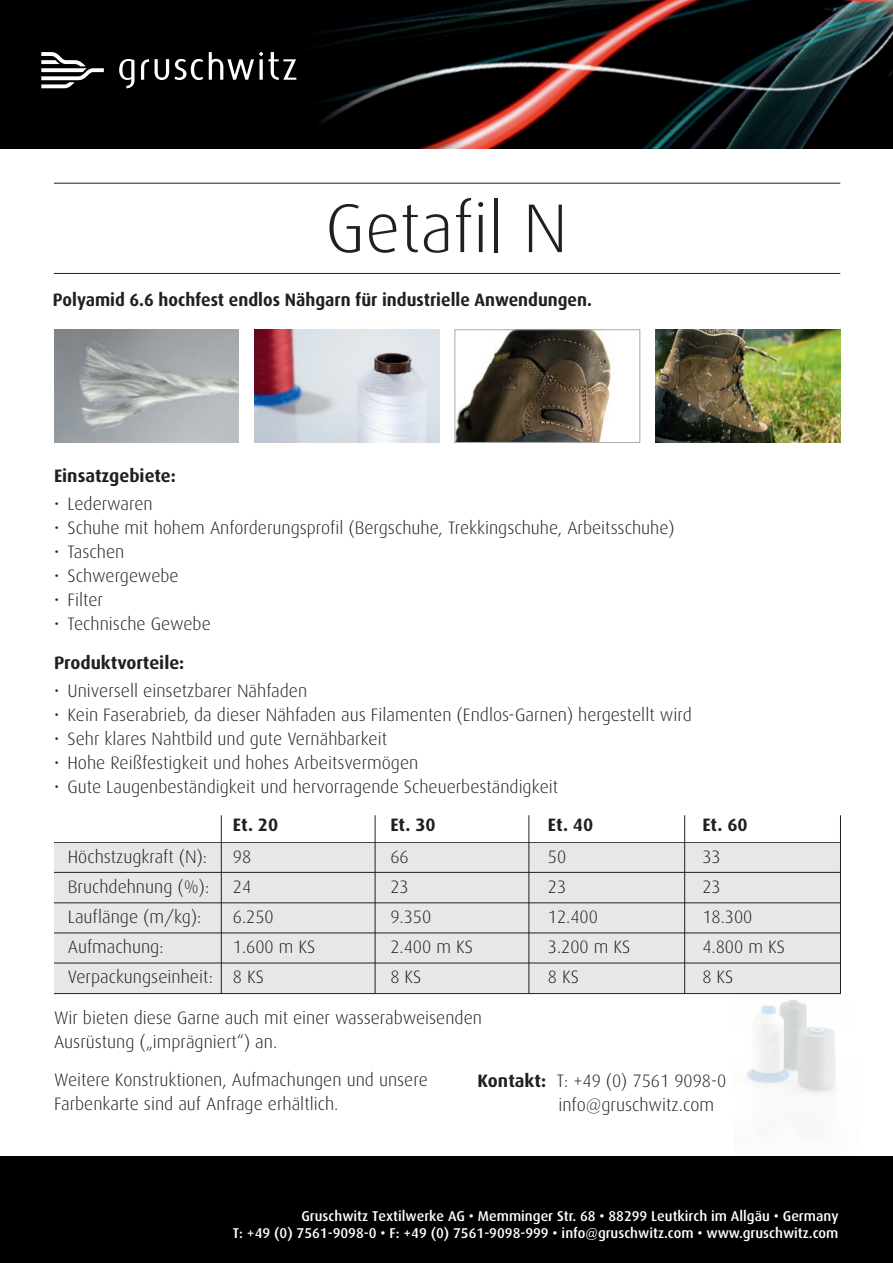
<style>
.page{position:relative;width:893px;height:1263px;background:#fff}
.page>*{position:absolute;margin:0;border:0;box-sizing:border-box;transform-origin:0 0}
.t1{font:300 69px "Dax CE";color:#231f20}
.t2{font:300 18px/24px "Dax CE";color:#231f20}
.t3{font:700 18px "Dax CE";color:#231f20;scale:.96 1}
.t4{font:700 18px "Dax CE";color:#231f20}
.t5{font:500 14.25px/17.1px "Dax CE";color:#fff;text-align:right}
.s1{font-weight:700}
</style>
<div class="page">
<div style="left:0;top:1157px;width:893px;height:106px;background:#000002"></div>
<hr style="left:54px;top:273px;width:786px;height:1px;background:#231f20">
<hr style="left:54px;top:183px;width:786px;height:1px;background:#231f20">
<img style="left:0;top:0;width:893px;height:149px">
<svg style="left:119px;top:59px;width:15px;height:29px"></svg>
<svg style="left:41px;top:52px;width:63px;height:36px"></svg>
<svg style="left:141px;top:59px;width:8px;height:21px"></svg>
<svg style="left:209px;top:52px;width:87px;height:28px"></svg>
<svg style="left:155px;top:59px;width:48px;height:21px"></svg>
<img style="left:54px;top:330px;width:185px;height:112px">
<img style="left:254px;top:330px;width:185px;height:112px">
<img style="left:457px;top:331px;width:154px;height:110px">
<div style="left:455px;top:329px;width:185px;height:114px;border:1px solid #a8a9ad"></div>
<img style="left:655px;top:330px;width:185px;height:112px">
<hr style="left:54px;top:842px;width:787px;height:1px;background:#231f20">
<div style="left:54px;top:843px;width:786px;height:150px;background:#e6e7e9"></div>
<hr style="left:54px;top:902px;width:787px;height:1px;background:#231f20">
<hr style="left:54px;top:933px;width:787px;height:1px;background:#231f20">
<hr style="left:54px;top:963px;width:787px;height:1px;background:#231f20">
<hr style="left:54px;top:993px;width:787px;height:1px;background:#231f20">
<hr style="left:221px;top:815px;width:1px;height:179px;background:#231f20">
<hr style="left:529px;top:815px;width:1px;height:179px;background:#231f20">
<hr style="left:375px;top:815px;width:1px;height:179px;background:#231f20">
<hr style="left:684px;top:815px;width:1px;height:179px;background:#231f20">
<hr style="left:54px;top:872px;width:787px;height:1px;background:#231f20">
<hr style="left:840px;top:815px;width:1px;height:179px;background:#231f20">
<img style="left:734px;top:994px;width:128px;height:163px">
<h1 class="t1" style="left:325px;top:185px;width:244px">Getafil N</h1>
<p class="t3" style="left:53px;top:288px;width:563px">Polyamid 6.6 hochfest endlos Nähgarn für industrielle Anwendungen.</p>
<p class="t4" style="left:54px;top:464px;width:123px">Einsatzgebiete:</p>
<p class="t2" style="left:54px;top:492px;width:100px">• Lederwaren</p>
<p class="t2" style="left:54px;top:516px;width:622px">• Schuhe mit hohem Anforderungsprofil (Bergschuhe, Trekkingschuhe, Arbeitsschuhe)</p>
<p class="t2" style="left:54px;top:539px;width:72px">• Taschen</p>
<p class="t2" style="left:54px;top:563px;width:126px">• Schwergewebe</p>
<p class="t2" style="left:54px;top:587px;width:50px">• Filter</p>
<p class="t2" style="left:54px;top:611px;width:158px">• Technische Gewebe</p>
<p class="t4" style="left:54px;top:651px;width:132px">Produktvorteile:</p>
<p class="t2" style="left:54px;top:678px;width:255px">• Universell einsetzbarer Nähfaden</p>
<p class="t2" style="left:54px;top:702px;width:639px">• Kein Faserabrieb, da dieser Nähfaden aus Filamenten (Endlos-Garnen) hergestellt wird</p>
<p class="t2" style="left:54px;top:726px;width:335px">• Sehr klares Nahtbild und gute Vernähbarkeit</p>
<p class="t2" style="left:54px;top:750px;width:366px">• Hohe Reißfestigkeit und hohes Arbeitsvermögen</p>
<p class="t2" style="left:54px;top:774px;width:506px">• Gute Laugenbeständigkeit und hervorragende Scheuerbeständigkeit</p>
<p class="t4" style="left:233px;top:813px;width:47px">Et. 20</p>
<p class="t4" style="left:390px;top:813px;width:47px">Et. 30</p>
<p class="t4" style="left:548px;top:813px;width:47px">Et. 40</p>
<p class="t4" style="left:702px;top:813px;width:47px">Et. 60</p>
<p class="t2" style="left:68px;top:844px;width:141px">Höchstzugkraft (N):</p>
<p class="t2" style="left:233px;top:844px;width:20px">98</p>
<p class="t2" style="left:390px;top:844px;width:20px">66</p>
<p class="t2" style="left:548px;top:844px;width:20px">50</p>
<p class="t2" style="left:702px;top:844px;width:20px">33</p>
<p class="t2" style="left:68px;top:874px;width:143px">Bruchdehnung (%):</p>
<p class="t2" style="left:233px;top:874px;width:20px">24</p>
<p class="t2" style="left:390px;top:874px;width:20px">23</p>
<p class="t2" style="left:548px;top:874px;width:20px">23</p>
<p class="t2" style="left:702px;top:874px;width:20px">23</p>
<p class="t2" style="left:68px;top:904px;width:135px">Lauflänge (m/kg):</p>
<p class="t2" style="left:233px;top:904px;width:42px">6.250</p>
<p class="t2" style="left:390px;top:904px;width:42px">9.350</p>
<p class="t2" style="left:548px;top:904px;width:52px">12.400</p>
<p class="t2" style="left:702px;top:904px;width:52px">18.300</p>
<p class="t2" style="left:68px;top:934px;width:97px">Aufmachung:</p>
<p class="t2" style="left:233px;top:934px;width:84px">1.600 m KS</p>
<p class="t2" style="left:390px;top:934px;width:84px">2.400 m KS</p>
<p class="t2" style="left:548px;top:934px;width:84px">3.200 m KS</p>
<p class="t2" style="left:702px;top:934px;width:84px">4.800 m KS</p>
<p class="t2" style="left:68px;top:964px;width:198px">Verpackungseinheit: 8 KS</p>
<p class="t2" style="left:390px;top:964px;width:33px">8 KS</p>
<p class="t2" style="left:548px;top:964px;width:33px">8 KS</p>
<p class="t2" style="left:702px;top:964px;width:33px">8 KS</p>
<p class="t2" style="left:54px;top:1005px;width:430px">Wir bieten diese Garne auch mit einer wasserabweisenden<br>Ausrüstung („imprägniert“) an.</p>
<p class="t2" style="left:54px;top:1067px;width:375px">Weitere Konstruktionen, Aufmachungen und unsere<br>Farbenkarte sind auf Anfrage erhältlich.</p>
<p class="t2" style="left:558px;top:1068px;width:169px;text-indent:-81px"><span class="s1">Kontakt:</span> T: +49 (0) 7561 9098-0 info@gruschwitz.com</p>
<p class="t5" style="left:233px;top:1206px;width:607px">Gruschwitz Textilwerke AG • Memminger Str. 68 • 88299 Leutkirch im Allgäu • Germany<br>T: +49 (0) 7561-9098-0 • F: +49 (0) 7561-9098-999 • info@gruschwitz.com • www.gruschwitz.com</p>
</div>
